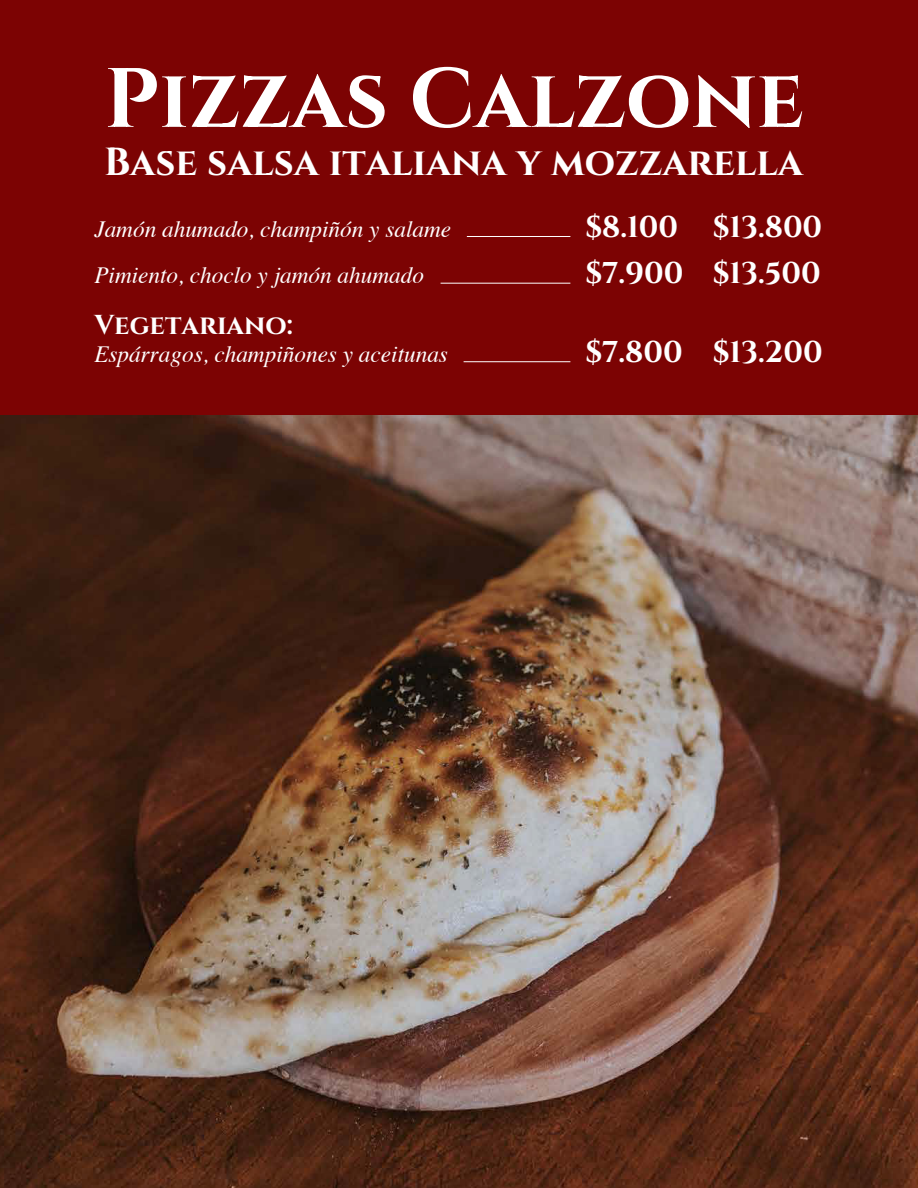
<style>
.page{position:relative;width:918px;height:1188px;background:#fff}
.page>*{position:absolute;margin:0;border:0;box-sizing:border-box;transform-origin:0 0}
.t1{font:700 84px "Cinzel";color:#fff}
.t2{font:700 39px "Cinzel";color:#fff}
.t3{font:700 30px "Cinzel";color:#fff}
.t4{font:700 27.3px "Cinzel";color:#fff}
.t5{font:italic 23.25px "Times";color:#fff}
</style>
<div class="page">
<img style="left:0;top:414px;width:918px;height:774px">
<div style="left:0;top:0;width:918px;height:414px;background:#7c0303"></div>
<hr style="left:467px;top:236px;width:103px;height:1px;background:#fff">
<hr style="left:441px;top:283px;width:129px;height:1px;background:#fff">
<hr style="left:464px;top:361px;width:106px;height:1px;background:#fff">
<h1 class="t1" style="left:104px;top:45px;width:701px">Pizzas Calzone</h1>
<h2 class="t2" style="left:104px;top:137px;width:701px">Base salsa italiana y mozzarella</h2>
<p class="t5" style="left:94px;top:209px;width:358px">Jamón ahumado, champiñón y salame</p>
<p class="t3" style="left:585px;top:207px;width:238px">$8.100 $13.800</p>
<p class="t5" style="left:94px;top:255px;width:331px">Pimiento, choclo y jamón ahumado</p>
<p class="t3" style="left:585px;top:254px;width:237px">$7.900 $13.500</p>
<p class="t4" style="left:94px;top:308px;width:200px">Vegetariano:</p>
<p class="t5" style="left:94px;top:334px;width:355px">Espárragos, champiñones y aceitunas</p>
<p class="t3" style="left:585px;top:333px;width:239px">$7.800 $13.200</p>
</div>
